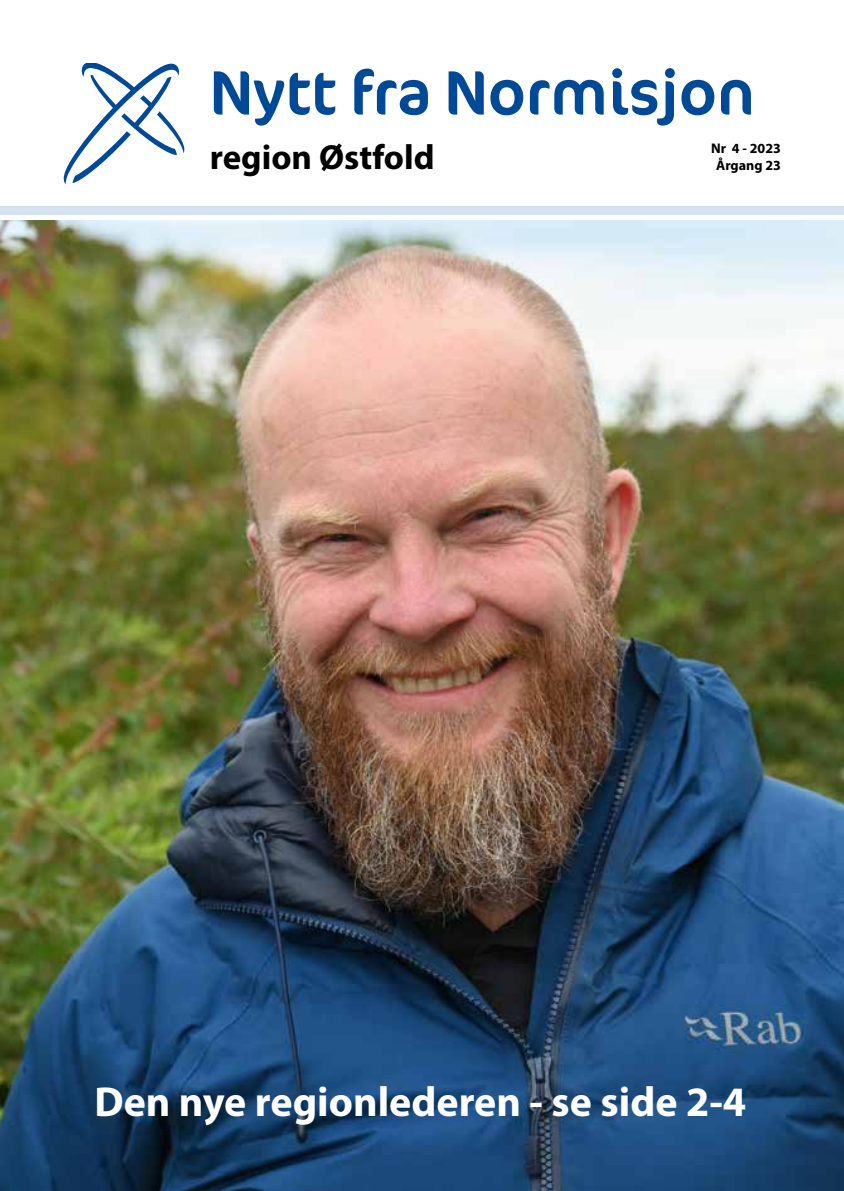
<style>
.page{position:relative;width:844px;height:1191px;background:#fff}
.page>*{position:absolute;margin:0;border:0;box-sizing:border-box;transform-origin:0 0}
.t1{font:63px "Cocon OT";color:#004996}
.t2{font:700 42px "Myriad Pro";color:#fff}
.t3{font:700 35px "Myriad Pro";color:#000}
.t4{font:700 14px/16.8px "Myriad Pro";color:#000;text-align:center}
</style>
<div class="page">
<svg style="left:64px;top:63px;width:120px;height:121px"></svg>
<div style="left:0;top:206px;width:843px;height:8px;background:#d4e2f2"></div>
<img style="left:0;top:220px;width:843px;height:971px">
<h1 class="t1" style="left:210px;top:56px;width:546px">Nytt fra Normisjon</h1>
<p class="t3" style="left:210px;top:134px;width:226px">region Østfold</p>
<p class="t4" style="left:711px;top:139px;width:71px">Nr 4 - 2023<br>Årgang 23</p>
<p class="t2" style="left:94px;top:1074px;width:653px">Den nye regionlederen - se side 2-4</p>
</div>
